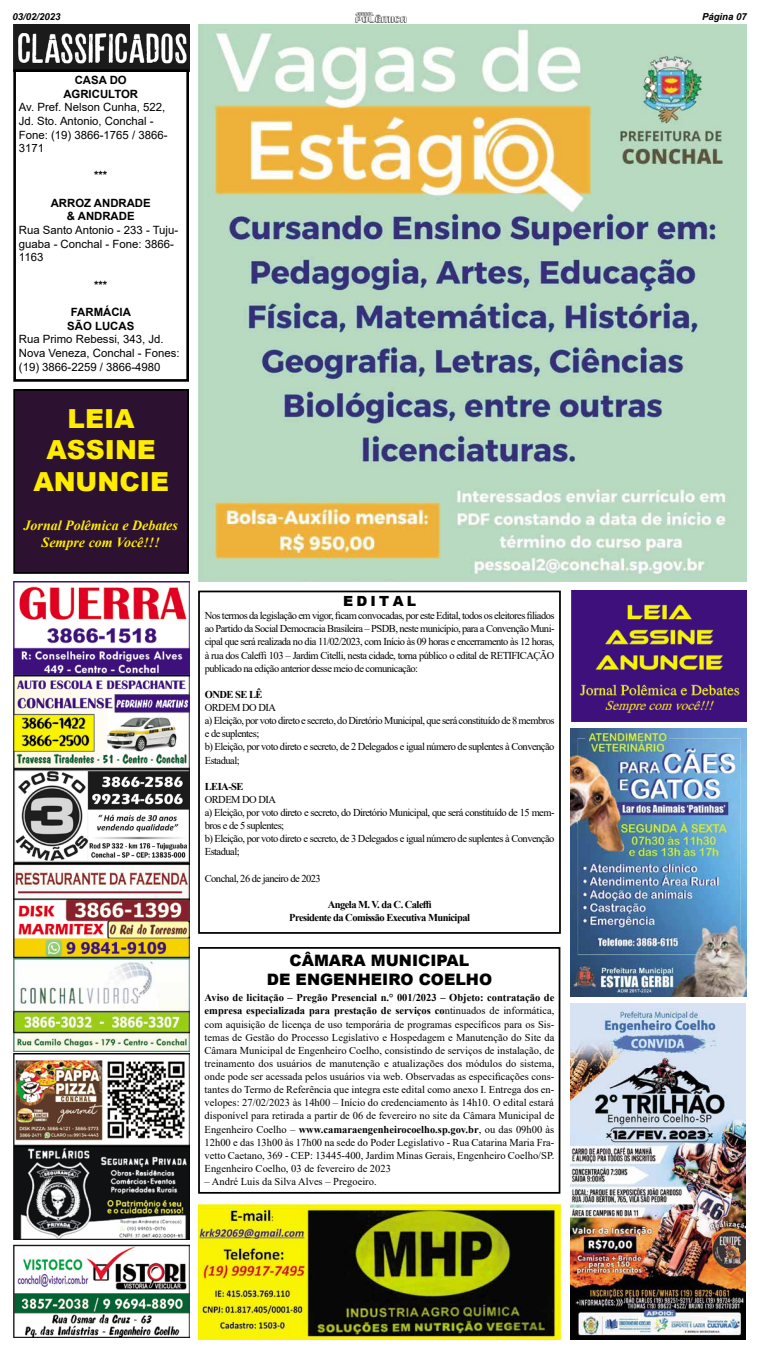
<style>
.page{position:relative;width:759px;height:1352px;background:#fff}
.page>*{position:absolute;margin:0;border:0;box-sizing:border-box;transform-origin:0 0}
.t1{font:900 26.25px/31.5px "Arial";color:#ffed00;text-align:center}
.t2{font:900 15.75px/18.9px "Arial";color:#000;text-align:center}
.t3{font:italic 700 14px/16.8px "Times New Roman";color:#ffed00;text-align:center}
.t4{font:900 14px "Arial";color:#000}
.t5{font:11.38px/13.7px "Arial";color:#000}
.t6{font:700 11.38px/13.7px "Arial";color:#000;text-align:center}
.t7{font:10.5px/13.1px "Times New Roman";letter-spacing:-.05em;color:#000;text-align:justify}
.t8{font:700 10.5px/13.1px "Times New Roman";letter-spacing:-.05em;color:#000;text-align:center}
.t9{font:10.5px "Times New Roman";color:#000}
.t10{font:italic 700 9.62px "Arial";color:#000}
.s1{font-weight:700}
</style>
<div class="page">
<img style="left:355px;top:13px;width:51px;height:10px">
<img style="left:199px;top:1204px;width:361px;height:135px">
<img style="left:13px;top:1244px;width:176px;height:93px">
<img style="left:13px;top:1147px;width:176px;height:92px">
<img style="left:13px;top:1054px;width:176px;height:91px">
<img style="left:13px;top:959px;width:176px;height:92px">
<img style="left:13px;top:864px;width:176px;height:93px">
<img style="left:13px;top:770px;width:176px;height:92px">
<img style="left:13px;top:676px;width:176px;height:92px">
<img style="left:13px;top:581px;width:176px;height:93px">
<img style="left:13px;top:24px;width:176px;height:45px">
<div style="left:13px;top:69px;width:176px;height:313px;border:3px solid #000"></div>
<div style="left:14px;top:390px;width:174px;height:183px;background:#2c1130"></div>
<div style="left:13px;top:389px;width:176px;height:185px;border:2px solid #000"></div>
<img style="left:571px;top:728px;width:175px;height:268px">
<img style="left:570px;top:1003px;width:176px;height:336px">
<div style="left:198px;top:947px;width:362px;height:247px;border:2px solid #000"></div>
<div style="left:198px;top:590px;width:363px;height:344px;border:2px solid #000"></div>
<img style="left:199px;top:24px;width:548px;height:557px">
<img style="left:571px;top:590px;width:176px;height:132px">
<p class="t10" style="left:12px;top:10px;width:50px">03/02/2023</p>
<p class="t10" style="left:702px;top:10px;width:46px">Página 07</p>
<p class="t6" style="left:63px;top:73px;width:76px">CASA DO<br>AGRICULTOR</p>
<p class="t5" style="left:19px;top:100px;width:150px">Av. Pref. Nelson Cunha, 522,<br>Jd. Sto. Antonio, Conchal -<br>Fone: (19) 3866-1765 / 3866-<br>3171</p>
<p class="t6" style="left:94px;top:169px;width:15px">***</p>
<p class="t6" style="left:51px;top:196px;width:102px">ARROZ ANDRADE &amp; ANDRADE</p>
<p class="t5" style="left:19px;top:223px;width:161px">Rua Santo Antonio - 233 - Tuju&shy;guaba - Conchal - Fone: 3866-<br>1163</p>
<p class="t6" style="left:94px;top:278px;width:15px">***</p>
<p class="t6" style="left:67px;top:305px;width:68px">FARMÁCIA<br>SÃO LUCAS</p>
<p class="t5" style="left:19px;top:332px;width:162px">Rua Primo Rebessi, 343, Jd.<br>Nova Veneza, Conchal - Fones: (19) 3866-2259 / 3866-4980</p>
<h1 class="t1" style="left:33px;top:402px;width:137px">LEIA<br>ASSINE<br>ANUNCIE</h1>
<h3 class="t3" style="left:24px;top:516px;width:156px">Jornal Polêmica e Debates<br>Sempre com Você!!!</h3>
<h3 class="t4" style="left:343px;top:591px;width:75px">E D I T A L</h3>
<p class="t7" style="left:205px;top:609px;width:351px">Nos termos da legislação em vigor, ficam convocadas, por este Edital, todos os eleitores filiados ao Partido da Social Democracia Brasileira – PSDB, neste município, para a Convenção Muni&shy;cipal que será realizada no dia 11/02/2023, com Início às 09 horas e encerramento às 12 horas, à rua dos Caleffi 103 – Jardim Citelli, nesta cidade, torna público o edital de RETIFICAÇÃO publicado na edição anterior desse meio de comunicação:</p>
<p class="t8" style="left:205px;top:687px;width:59px">ONDE SE LÊ</p>
<p class="t7" style="left:205px;top:701px;width:351px;text-align:left">ORDEM DO DIA<br>a) Eleição, por voto direto e secreto, do Diretório Municipal, que será constituído de 8 membros e de suplentes;<br>b) Eleição, por voto direto e secreto, de 2 Delegados e igual número de suplentes à Convenção Estadual;</p>
<p class="t8" style="left:205px;top:779px;width:40px">LEIA-SE</p>
<p class="t7" style="left:205px;top:792px;width:351px;text-align:left">ORDEM DO DIA<br>a) Eleição, por voto direto e secreto, do Diretório Municipal, que será constituído de 15 mem&shy;bros e de 5 suplentes;<br>b) Eleição, por voto direto e secreto, de 3 Delegados e igual número de suplentes à Convenção Estadual;</p>
<p class="t7" style="left:205px;top:871px;width:118px">Conchal, 26 de janeiro de 2023</p>
<p class="t8" style="left:289px;top:897px;width:182px">Angela M. V. da C. Caleffi<br>Presidente da Comissão Executiva Municipal</p>
<h2 class="t2" style="left:267px;top:950px;width:227px">CÂMARA MUNICIPAL<br>DE ENGENHEIRO COELHO</h2>
<p class="t7" style="left:205px;top:991px;width:351px"><span class="s1">Aviso de licitação – Pregão Presencial n.° 001/2023 – Objeto: contratação de empresa especializada para prestação de serviços co</span>ntinuados de informática, com aquisição de licença de uso temporária de programas específicos para os Sis&shy;temas de Gestão do Processo Legislativo e Hospedagem e Manutenção do Site da Câmara Municipal de Engenheiro Coelho, consistindo de serviços de instalação, de treinamento dos usuários de manutenção e atualizações dos módulos do sistema, onde pode ser acessada pelos usuários via web. Observadas as especificações cons&shy;tantes do Termo de Referência que integra este edital como anexo I. Entrega dos en&shy;velopes: 27/02/2023 às 14h00 – Início do credenciamento às 14h10. O edital estará disponível para retirada a partir de 06 de fevereiro no site da Câmara Municipal de Engenheiro Coelho – <span class="s1">www.camaraengenheirocoelho.sp.gov.br</span>, ou das 09h00 às 12h00 e das 13h00 às 17h00 na sede do Poder Legislativo - Rua Catarina Maria Fra&shy;vetto Caetano, 369 - CEP: 13445-400, Jardim Minas Gerais, Engenheiro Coelho/SP.<br>Engenheiro Coelho, 03 de fevereiro de 2023</p>
<p class="t9" style="left:205px;top:1174px;width:174px">– André Luis da Silva Alves – Pregoeiro.</p>
</div>
